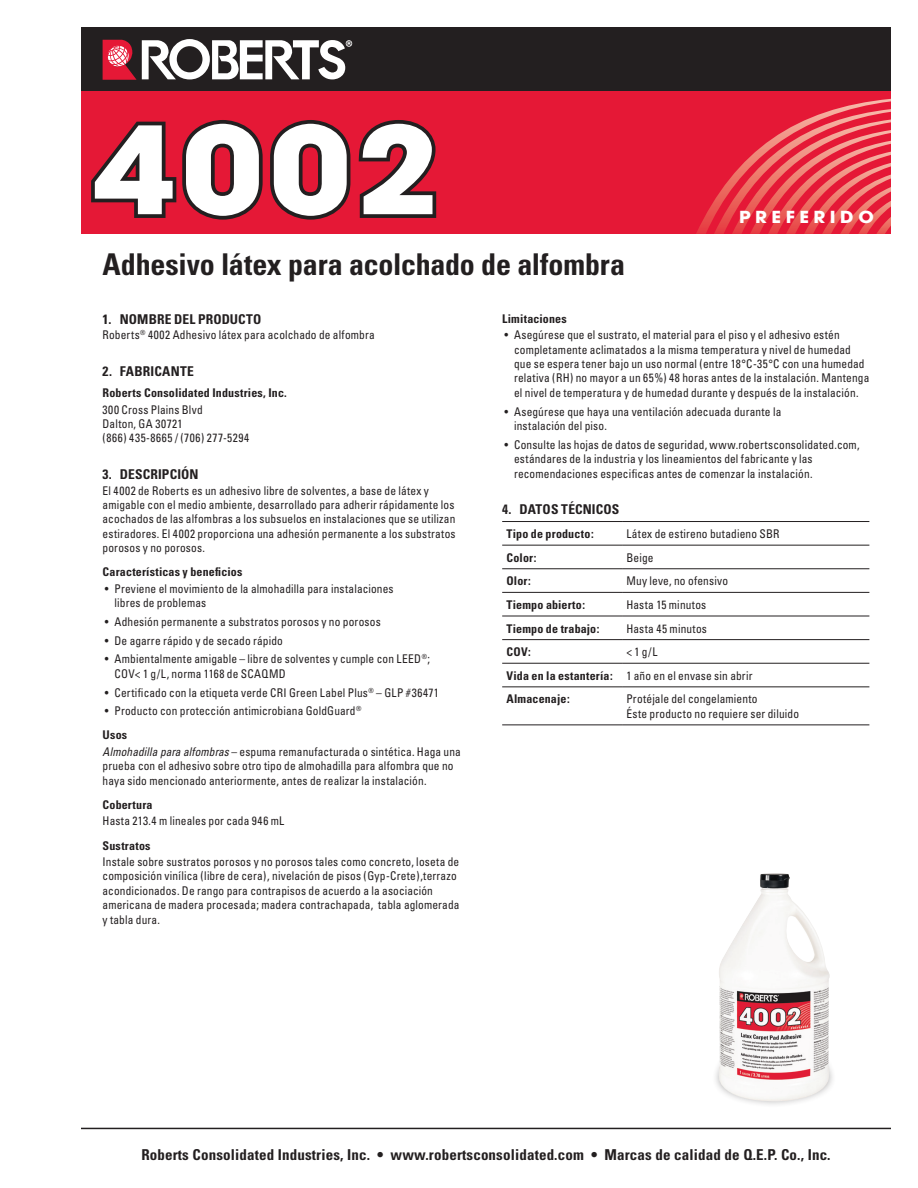
<style>
.page{position:relative;width:918px;height:1188px;background:#fff}
.page>*{position:absolute;margin:0;border:0;box-sizing:border-box;transform-origin:0 0}
.t1{font:700 120px "Avant Garde";color:#fff;scale:1.1 1}
.t2{font:700 condensed 30px "Univers";letter-spacing:-.01em;color:#231f20}
.t3{font:700 16.5px "Avant Garde";letter-spacing:.25em;color:#fff;scale:1.1 1}
.t4{font:700 condensed 15px "Univers";letter-spacing:.01em;color:#231f20}
.t5{font:700 condensed 13.5px "Univers";letter-spacing:.01em;color:#231f20}
.t6{font:condensed 12px/14.4px "Univers";letter-spacing:.015em;color:#231f20;scale:.95 1}
.t7{font:700 condensed 12px/23.5px "Univers";letter-spacing:.01em;color:#231f20}
.t8{font:condensed 12px/14.4px "Univers";letter-spacing:.04em;color:#231f20;scale:.95 1}
.s1{font-weight:700}
.s2{font-style:italic}
.s3{font-weight:400}
</style>
<div class="page">
<div style="left:711px;top:1020px;width:125px;height:89px;background:#231f20;opacity:.45"></div>
<img style="left:718px;top:873px;width:112px;height:229px">
<div style="left:81px;top:27px;width:810px;height:65px;background:#231f20"></div>
<div style="left:81px;top:92px;width:810px;height:7px;background:#e51836"></div>
<svg style="left:103px;top:39px;width:249px;height:41px"></svg>
<div style="left:81px;top:99px;width:810px;height:135px;background:#e51836"></div>
<svg style="left:696px;top:99px;width:195px;height:135px"></svg>
<svg style="left:91px;top:120px;width:346px;height:100px"></svg>
<hr style="left:502px;top:521px;width:120px;height:1px;background:#231f20">
<hr style="left:622px;top:521px;width:247px;height:1px;background:#231f20">
<hr style="left:502px;top:545px;width:120px;height:1px;background:#231f20">
<hr style="left:622px;top:545px;width:247px;height:1px;background:#231f20">
<hr style="left:502px;top:569px;width:120px;height:1px;background:#231f20">
<hr style="left:622px;top:569px;width:247px;height:1px;background:#231f20">
<hr style="left:502px;top:592px;width:120px;height:1px;background:#231f20">
<hr style="left:622px;top:592px;width:247px;height:1px;background:#231f20">
<hr style="left:502px;top:616px;width:120px;height:1px;background:#231f20">
<hr style="left:622px;top:616px;width:247px;height:1px;background:#231f20">
<hr style="left:502px;top:639px;width:120px;height:1px;background:#231f20">
<hr style="left:622px;top:639px;width:247px;height:1px;background:#231f20">
<hr style="left:502px;top:663px;width:120px;height:1px;background:#231f20">
<hr style="left:622px;top:663px;width:247px;height:1px;background:#231f20">
<hr style="left:502px;top:687px;width:120px;height:1px;background:#231f20">
<hr style="left:622px;top:687px;width:247px;height:1px;background:#231f20">
<hr style="left:502px;top:725px;width:120px;height:1px;background:#231f20">
<hr style="left:622px;top:725px;width:247px;height:1px;background:#231f20">
<hr style="left:81px;top:1128px;width:810px;height:1px;background:#231f20">
<h1 class="t1" style="left:93px;top:92px;width:316px">4002</h1>
<h2 class="t2" style="left:103px;top:246px;width:524px">Adhesivo látex para acolchado de alfombra</h2>
<p class="t5" style="left:103px;top:311px;width:160px">1. NOMBRE DEL PRODUCTO</p>
<p class="t6" style="left:103px;top:328px;width:288px">Roberts<sup>®</sup> 4002 Adhesivo látex para acolchado de alfombra</p>
<p class="t5" style="left:103px;top:363px;width:93px">2. FABRICANTE</p>
<p class="t7" style="left:103px;top:381px;width:186px">Roberts Consolidated Industries, Inc.</p>
<p class="t8" style="left:103px;top:402px;width:156px">300 Cross Plains Blvd<br>Dalton, GA 30721<br>(866) 435-8665 / (706) 277-5294</p>
<p class="t5" style="left:103px;top:466px;width:97px">3. DESCRIPCIÓN</p>
<p class="t6" style="left:103px;top:483px;width:373px">El 4002 de Roberts es un adhesivo libre de solventes, a base de látex y amigable con el medio ambiente, desarrollado para adherir rápidamente los acochados de las alfombras a los subsuelos en instalaciones que se utilizan estiradores. El 4002 proporciona una adhesión permanente a los substratos porosos y no porosos.</p>
<p class="t7" style="left:103px;top:560px;width:141px">Características y beneficios</p>
<p class="t6" style="left:114px;top:581px;width:295px;text-indent:-10px">• Previene el movimiento de la almohadilla para instalaciones libres de problemas</p>
<p class="t6" style="left:105px;top:614px;width:292px">• Adhesión permanente a substratos porosos y no porosos</p>
<p class="t6" style="left:105px;top:633px;width:189px">• De agarre rápido y de secado rápido</p>
<p class="t6" style="left:114px;top:652px;width:334px;text-indent:-10px">• Ambientalmente amigable – libre de solventes y cumple con LEED<sup>®</sup>;<br>COV&lt; 1 g/L, norma 1168 de SCAQMD</p>
<p class="t6" style="left:105px;top:685px;width:353px">• Certificado con la etiqueta verde CRI Green Label Plus<sup>®</sup> – GLP #36471</p>
<p class="t6" style="left:103px;top:699px;width:274px;line-height:24.2px">• Producto con protección antimicrobiana GoldGuard<sup>®<br></sup><span class="s1">Usos</span></p>
<p class="t6" style="left:103px;top:744px;width:379px"><span class="s2">Almohadilla para alfombras</span> – espuma remanufacturada o sintética. Haga una prueba con el adhesivo sobre otro tipo de almohadilla para alfombra que no haya sido mencionado anteriormente, antes de realizar la instalación.</p>
<p class="t7" style="left:103px;top:793px;width:52px">Cobertura</p>
<p class="t6" style="left:103px;top:814px;width:193px">Hasta 213.4 m lineales por cada 946 mL</p>
<p class="t7" style="left:103px;top:833px;width:50px">Sustratos</p>
<p class="t6" style="left:103px;top:854px;width:377px">Instale sobre sustratos porosos y no porosos tales como concreto, loseta de composición vinílica (libre de cera), nivelación de pisos (Gyp-Crete),terrazo acondicionados. De rango para contrapisos de acuerdo a la asociación americana de madera procesada; madera contrachapada, tabla aglomerada y tabla dura.</p>
<h3 class="t3" style="left:739px;top:206px;width:124px">PREFERIDO</h3>
<p class="t7" style="left:502px;top:307px;width:66px">Limitaciones</p>
<p class="t6" style="left:514px;top:328px;width:376px;text-indent:-10px">• Asegúrese que el sustrato, el material para el piso y el adhesivo estén completamente aclimatados a la misma temperatura y nivel de humedad que se espera tener bajo un uso normal (entre 18°C-35°C con una humedad relativa (RH) no mayor a un 65%) 48 horas antes de la instalación. Mantenga el nivel de temperatura y de humedad durante y después de la instalación.</p>
<p class="t6" style="left:514px;top:404px;width:283px;text-indent:-10px">• Asegúrese que haya una ventilación adecuada durante la instalación del piso.</p>
<p class="t6" style="left:514px;top:437px;width:365px;text-indent:-10px">• Consulte las hojas de datos de seguridad, www.robertsconsolidated.com, estándares de la industria y los lineamientos del fabricante y las recomendaciones especificas antes de comenzar la instalación.</p>
<p class="t5" style="left:502px;top:501px;width:119px">4. DATOS TÉCNICOS</p>
<p class="t7" style="left:507px;top:522px;width:89px">Tipo de producto:</p>
<p class="t6" style="left:626px;top:526px;width:163px">Látex de estireno butadieno SBR</p>
<p class="t7" style="left:507px;top:546px;width:31px">Color:</p>
<p class="t6" style="left:626px;top:550px;width:30px">Beige</p>
<p class="t7" style="left:507px;top:569px;width:26px">Olor:</p>
<p class="t6" style="left:626px;top:574px;width:109px">Muy leve, no ofensivo</p>
<p class="t7" style="left:507px;top:593px;width:80px">Tiempo abierto:</p>
<p class="t6" style="left:626px;top:597px;width:86px">Hasta 15 minutos</p>
<p class="t7" style="left:507px;top:616px;width:95px">Tiempo de trabajo:</p>
<p class="t6" style="left:626px;top:621px;width:86px">Hasta 45 minutos</p>
<p class="t7" style="left:507px;top:640px;width:26px">COV:</p>
<p class="t7" style="left:507px;top:640px;width:247px;text-indent:120px"><span class="s3">&lt; 1 g/L<br></span>Vida en la estantería: <span class="s3">1 año en el envase sin abrir<br></span>Almacenaje:</p>
<p class="t6" style="left:626px;top:692px;width:183px">Protéjale del congelamiento<br>Éste producto no requiere ser diluido</p>
<p class="t4" style="left:141px;top:1145px;width:691px">Roberts Consolidated Industries, Inc. • www.robertsconsolidated.com • Marcas de calidad de Q.E.P. Co., Inc.</p>
</div>
